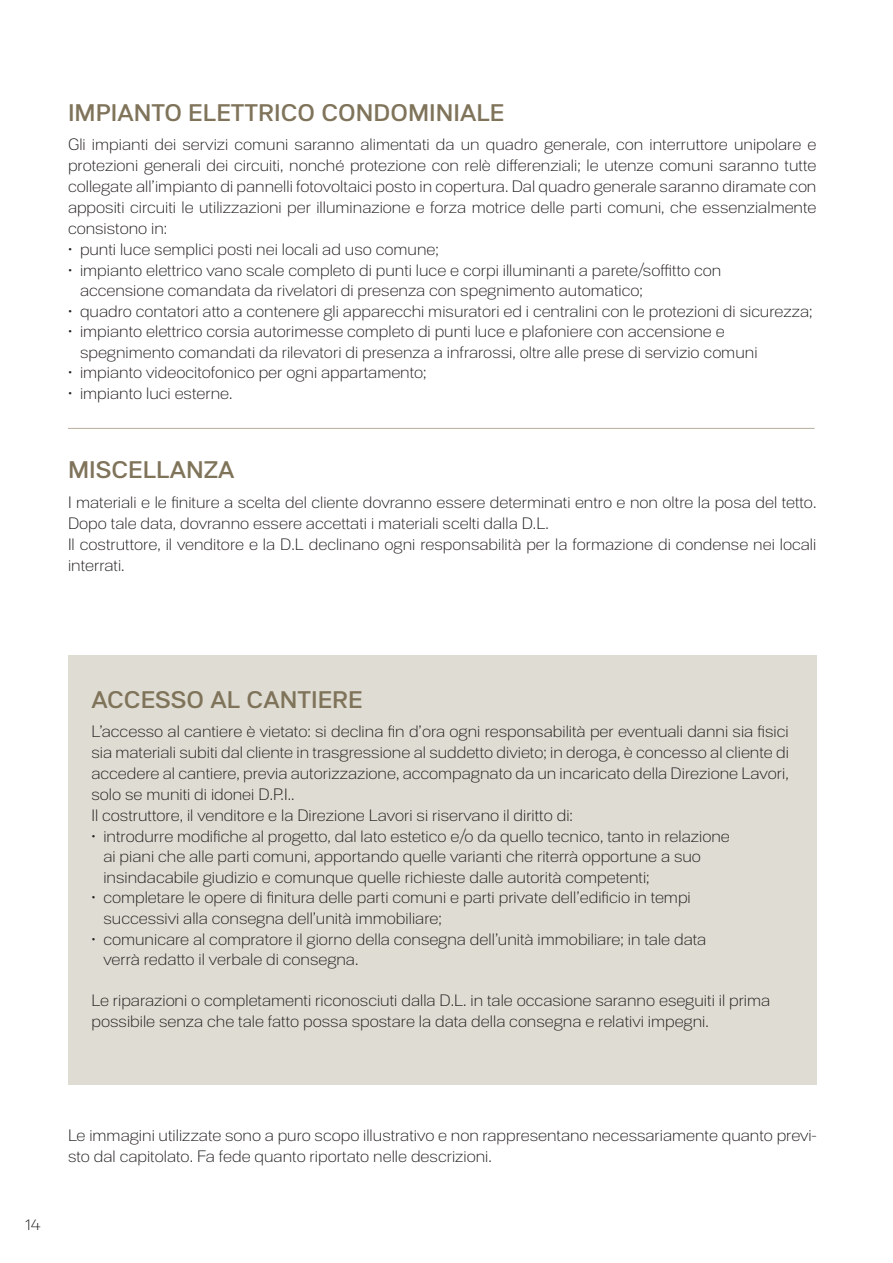
<style>
.page{position:relative;width:893px;height:1263px;background:#fff}
.page>*{position:absolute;margin:0;border:0;box-sizing:border-box;transform-origin:0 0}
.t1{font:500 24px "Substance";color:#7f735a}
.t2{font:200 16.5px/21px "Substance";color:#231f20}
.t3{font:200 15px "Substance";color:#231f20}
</style>
<div class="page">
<hr style="left:68px;top:428px;width:747px;height:1px;background:#b7ad9e">
<div style="left:68px;top:655px;width:748px;height:429px;background:#dfdcd3"></div>
<h1 class="t1" style="left:68px;top:99px;width:438px">IMPIANTO ELETTRICO CONDOMINIALE</h1>
<p class="t2" style="left:68px;top:135px;width:750px;text-align:justify">Gli impianti dei servizi comuni saranno alimentati da un quadro generale, con interruttore unipolare e protezioni generali dei circuiti, nonché protezione con relè differenziali; le utenze comuni saranno tutte collegate all’impianto di pannelli fotovoltaici posto in copertura. Dal quadro generale saranno diramate con appositi circuiti le utilizzazioni per illuminazione e forza motrice delle parti comuni, che essenzialmente consistono in:</p>
<p class="t2" style="left:68px;top:239px;width:372px">• punti luce semplici posti nei locali ad uso comune;</p>
<p class="t2" style="left:80px;top:260px;width:643px;line-height:20.5px;text-indent:-12px">• impianto elettrico vano scale completo di punti luce e corpi illuminanti a parete/soffitto con accensione comandata da rivelatori di presenza con spegnimento automatico;</p>
<p class="t2" style="left:68px;top:301px;width:746px">• quadro contatori atto a contenere gli apparecchi misuratori ed i centralini con le protezioni di sicurezza;</p>
<p class="t2" style="left:80px;top:322px;width:679px;line-height:20.5px;text-indent:-12px">• impianto elettrico corsia autorimesse completo di punti luce e plafoniere con accensione e spegnimento comandati da rilevatori di presenza a infrarossi, oltre alle prese di servizio comuni</p>
<p class="t2" style="left:68px;top:362px;width:360px">• impianto videocitofonico per ogni appartamento;</p>
<p class="t2" style="left:68px;top:383px;width:166px">• impianto luci esterne.</p>
<h1 class="t1" style="left:68px;top:456px;width:168px">MISCELLANZA</h1>
<p class="t2" style="left:68px;top:492px;width:750px">I materiali e le finiture a scelta del cliente dovranno essere determinati entro e non oltre la posa del tetto.<br>Dopo tale data, dovranno essere accettati i materiali scelti dalla D.L.<br>Il costruttore, il venditore e la D.L declinano ogni responsabilità per la formazione di condense nei locali interrati.</p>
<h1 class="t1" style="left:91px;top:685px;width:273px">ACCESSO AL CANTIERE</h1>
<p class="t2" style="left:91px;top:721px;width:699px">L’accesso al cantiere è vietato: si declina fin d’ora ogni responsabilità per eventuali danni sia fisici sia materiali subiti dal cliente in trasgressione al suddetto divieto; in deroga, è concesso al cliente di accedere al cantiere, previa autorizzazione, accompagnato da un incaricato della Direzione Lavori, solo se muniti di idonei D.P.I..<br>Il costruttore, il venditore e la Direzione Lavori si riservano il diritto di:</p>
<p class="t2" style="left:103px;top:826px;width:628px;line-height:20.5px;text-indent:-12px">• introdurre modifiche al progetto, dal lato estetico e/o da quello tecnico, tanto in relazione ai piani che alle parti comuni, apportando quelle varianti che riterrà opportune a suo insindacabile giudizio e comunque quelle richieste dalle autorità competenti;</p>
<p class="t2" style="left:103px;top:888px;width:589px;line-height:20.5px;text-indent:-12px">• completare le opere di finitura delle parti comuni e parti private dell’edificio in tempi successivi alla consegna dell’unità immobiliare;</p>
<p class="t2" style="left:103px;top:929px;width:604px;line-height:20.5px;text-indent:-12px">• comunicare al compratore il giorno della consegna dell’unità immobiliare; in tale data verrà redatto il verbale di consegna.</p>
<p class="t2" style="left:91px;top:990px;width:680px">Le riparazioni o completamenti riconosciuti dalla D.L. in tale occasione saranno eseguiti il prima possibile senza che tale fatto possa spostare la data della consegna e relativi impegni.</p>
<p class="t3" style="left:25px;top:1216px;width:17px">14</p>
<p class="t2" style="left:68px;top:1126px;width:750px">Le immagini utilizzate sono a puro scopo illustrativo e non rappresentano necessariamente quanto previ&shy;sto dal capitolato. Fa fede quanto riportato nelle descrizioni.</p>
</div>
